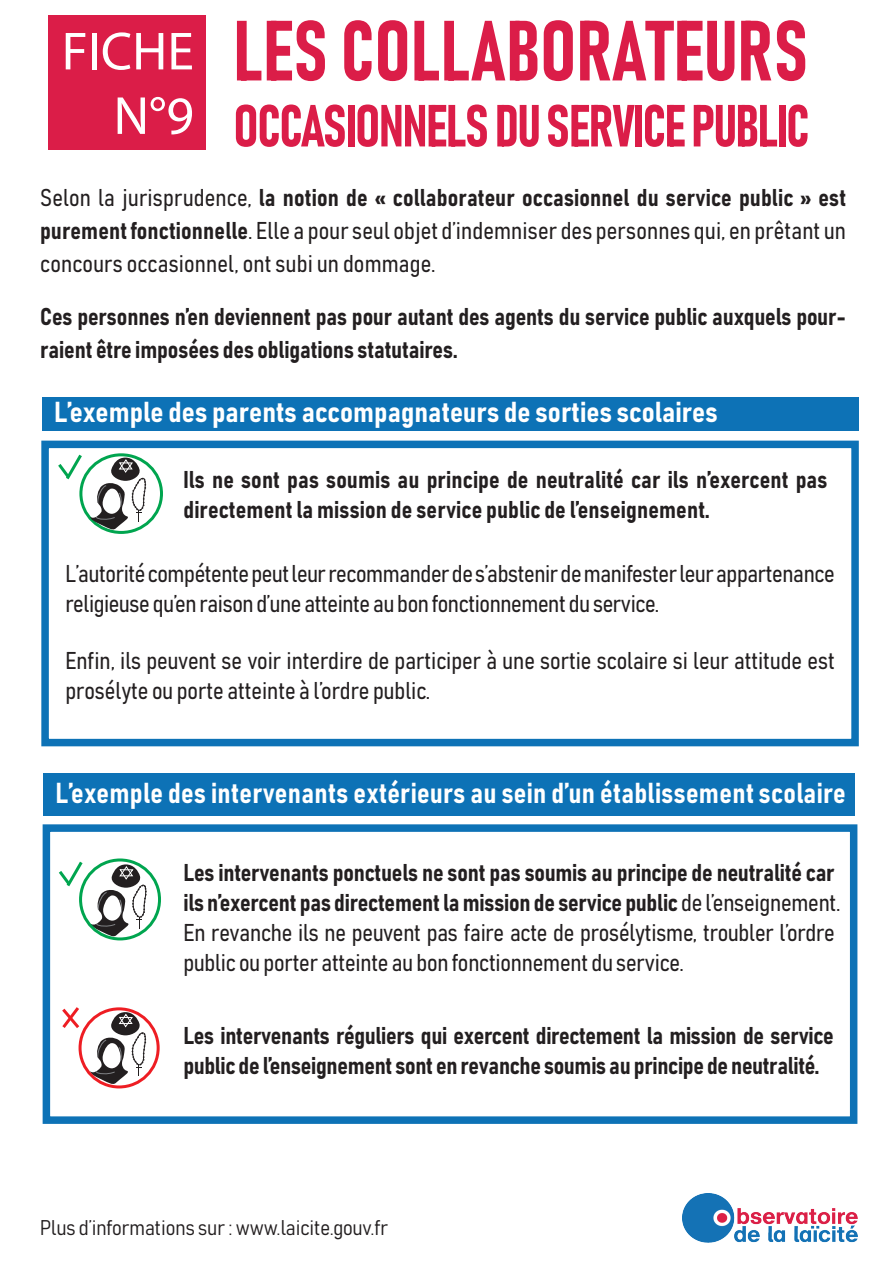
<style>
.page{position:relative;width:893px;height:1263px;background:#fff}
.page>*{position:absolute;margin:0;border:0;box-sizing:border-box;transform-origin:0 0}
.t1{font:84px "Bahnschrift 700 75";letter-spacing:.005em;color:#db1d48;scale:.95 1}
.t2{font:58.5px "Bahnschrift 700 75";letter-spacing:-.025em;color:#db1d48;scale:.95 1}
.t3{font:54px/64.5px "Myriad Pro";color:#fff;text-align:right}
.t4{font:28.5px "Bahnschrift 700 87";letter-spacing:.005em;color:#fff;scale:.95 1}
.t5{font:28.5px "Bahnschrift 700 87";letter-spacing:.005em;color:#fff}
.t6{font:24px/30px "Bahnschrift 700 87";letter-spacing:-.005em;color:#231f20;scale:.95 1}
.t7{font:24px/30px "Bahnschrift 350 87";letter-spacing:-.01em;color:#231f20;scale:.95 1}
.t8{font:21px "Bahnschrift 300 87";color:#231f20}
.s1{font-family:"Bahnschrift 350 87"}
.s2{font-family:"Bahnschrift 700 87"}
</style>
<div class="page">
<div style="left:48px;top:16px;width:158px;height:134px;background:#db1d48"></div>
<img style="left:683px;top:1194px;width:175px;height:49px">
<div style="left:43px;top:824px;width:814px;height:300px;border:8px solid #0d72b6"></div>
<div style="left:41px;top:441px;width:818px;height:305px;border:8px solid #0d72b6"></div>
<div style="left:42px;top:397px;width:816px;height:33px;background:#0d72b6"></div>
<div style="left:44px;top:773px;width:811px;height:42px;background:#0d72b6"></div>
<div style="left:79px;top:453px;width:84px;height:81px;border:3px solid #00a54f;border-radius:50%"></div>
<div style="left:79px;top:858px;width:82px;height:82px;border:3px solid #00a54f;border-radius:50%"></div>
<svg style="left:59px;top:858px;width:88px;height:79px"></svg>
<svg style="left:62px;top:1007px;width:84px;height:77px"></svg>
<div style="left:79px;top:1007px;width:81px;height:81px;border:3px solid #ee1d23;border-radius:50%"></div>
<svg style="left:58px;top:453px;width:88px;height:77px"></svg>
<h3 class="t3" style="left:62px;top:18px;width:134px">FICHE<br>N°9</h3>
<h1 class="t1" style="left:233px;top:-2px;width:607px">LES COLLABORATEURS</h1>
<h2 class="t2" style="left:233px;top:89px;width:608px">OCCASIONNELS DU SERVICE PUBLIC</h2>
<p class="t6" style="left:40px;top:182px;width:850px"><span class="s1">Selon la jurisprudence,</span> la notion de « collaborateur occasionnel du service public » est</p>
<p class="t7" style="left:40px;top:213px;width:850px;line-height:33px"><span class="s2">purement fonctionnelle</span>. Elle a pour seul objet d’indemniser des personnes qui, en prêtant un concours occasionnel, ont subi un dommage.</p>
<p class="t6" style="left:40px;top:300px;width:850px;line-height:33px">Ces personnes n’en deviennent pas pour autant des agents du service public auxquels pour&shy;raient être imposées des obligations statutaires.</p>
<p class="t5" style="left:54px;top:394px;width:665px">L’exemple des parents accompagnateurs de sorties scolaires</p>
<p class="t6" style="left:183px;top:464px;width:679px">Ils ne sont pas soumis au principe de neutralité car ils n’exercent pas directement la mission de service public de l’enseignement.</p>
<p class="t7" style="left:65px;top:558px;width:811px">L’autorité compétente peut leur recommander de s’abstenir de manifester leur appartenance religieuse qu’en raison d’une atteinte au bon fonctionnement du service.</p>
<p class="t7" style="left:65px;top:645px;width:811px">Enfin, ils peuvent se voir interdire de participer à une sortie scolaire si leur attitude est prosélyte ou porte atteinte à l’ordre public.</p>
<p class="t4" style="left:56px;top:775px;width:833px">L’exemple des intervenants extérieurs au sein d’un établissement scolaire</p>
<p class="t6" style="left:183px;top:857px;width:693px">Les intervenants ponctuels ne sont pas soumis au principe de neutralité car ils n’exercent pas directement la mission de service public <span class="s1">de l’enseignement.</span></p>
<p class="t7" style="left:183px;top:917px;width:687px">En revanche ils ne peuvent pas faire acte de prosélytisme, troubler l’ordre public ou porter atteinte au bon fonctionnement du service.</p>
<p class="t6" style="left:183px;top:1020px;width:686px">Les intervenants réguliers qui exercent directement la mission de service public de l’enseignement sont en revanche soumis au principe de neutralité.</p>
<p class="t8" style="left:40px;top:1214px;width:350px">Plus d’informations sur : www.laicite.gouv.fr</p>
</div>
